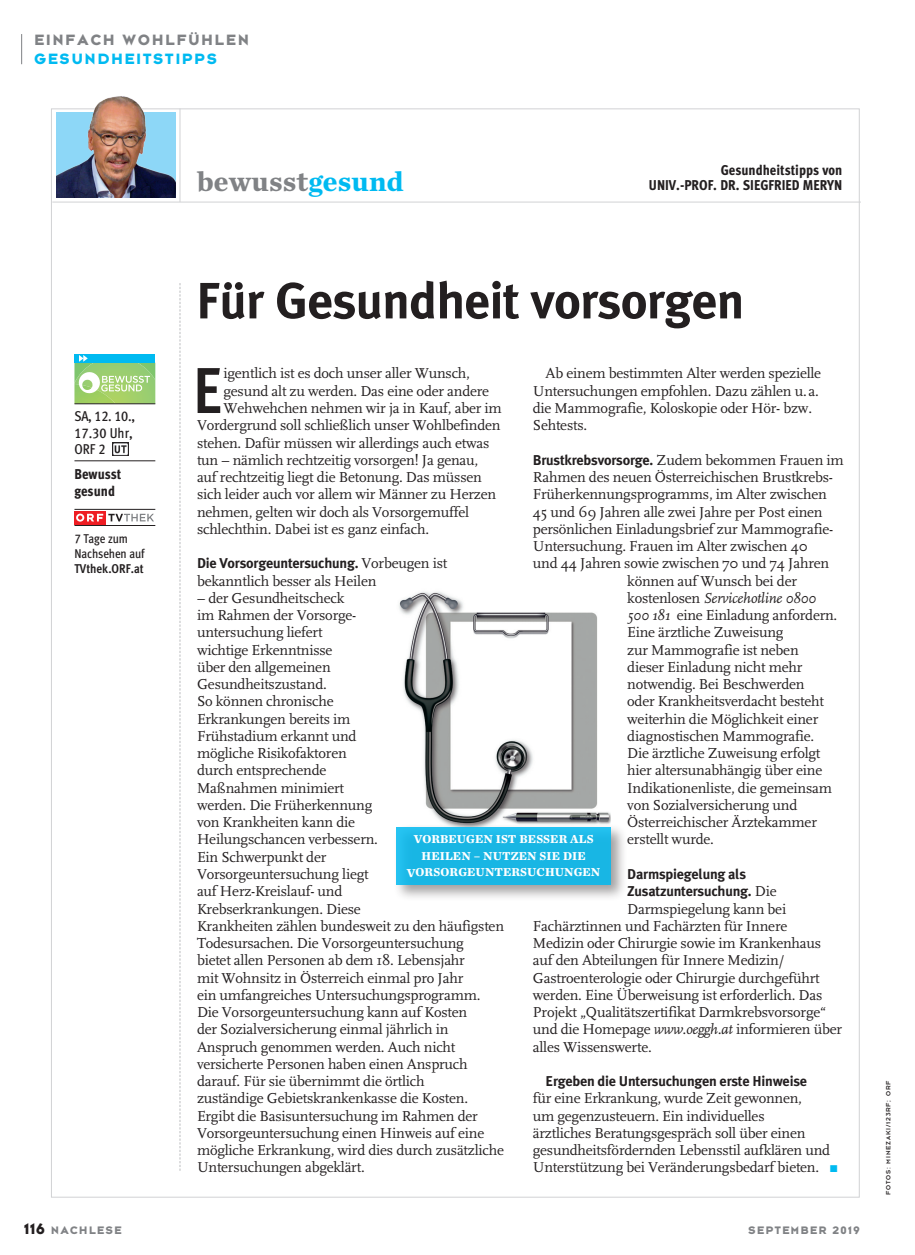
<style>
.page{position:relative;width:915px;height:1255px;background:#fff}
.page>*{position:absolute;margin:0;border:0;box-sizing:border-box;transform-origin:0 0}
._05_lauf_grundl{font:64.8px "Meta Cond Bold LF";color:#231f20}
._01_Titel{font:700 51px "Meta Plus";letter-spacing:-.015em;color:#231f20}
.t1{font:700 28.5px "Chronicle Text G1";letter-spacing:.005em;color:#808285}
.t2{font:16.5px "Bonn Bold Caps";letter-spacing:.125em;color:#808285}
.t3{font:16.5px "Bonn Bold Caps";letter-spacing:.125em;color:#00baf1}
.t4{font:16.5px "Bonn Bold Caps";color:#231f20}
._05_lauf_grundl-2{font:15px/17.2px "FF Scala";letter-spacing:-.015em;color:#231f20}
._05_lauf_grundl-3{font:15px "FF Scala";color:#00baf1}
._05_lauf_grundl-4{font:700 14.25px/17.2px "Meta Plus";letter-spacing:-.015em;color:#231f20}
.t5{font:14.25px/16.5px "Meta Cond Extra Bold LF";color:#231f20}
.t6{font:14.25px/16.5px "Meta Cond Medium LF";color:#231f20}
.t7{font:12.75px/15px "Meta Cond Medium LF";letter-spacing:-.01em;color:#231f20}
.t8{font:700 12px/16.5px "Chronicle Text G1";letter-spacing:.01em;color:#fff;text-align:center}
.t9{font:12px "Bonn Bold Caps";letter-spacing:.125em;color:#808285}
._10_Credits{font:6.75px "Bonn Book Caps";letter-spacing:.125em;color:#231f20}
.s1{font-family:"Meta Cond Bold LF"}
.s2{color:#00baf1}
.s3{font-family:"Meta Plus";font-weight:700;font-size:14.25px}
.s4{font-family:"FF Scala";font-weight:400;font-size:15px}
.s5{font-style:italic}
</style>
<div class="page">
<hr style="left:179px;top:108px;width:1px;height:94px;background:#d1d2d4">
<hr style="left:52px;top:202px;width:808px;height:1px;background:#d1d2d4">
<svg style="left:179px;top:283px;width:1px;height:887px"></svg>
<div style="left:74px;top:354px;width:81px;height:8px;background:#00baf1"></div>
<hr style="left:74px;top:460px;width:81px;height:1px;background:#231f20">
<img style="left:113px;top:442px;width:16px;height:13px">
<svg style="left:74px;top:355px;width:81px;height:49px"></svg>
<img style="left:399px;top:592px;width:211px;height:231px">
<div style="left:392px;top:823px;width:235px;height:78px;background:#231f20;opacity:.42"></div>
<div style="left:396px;top:827px;width:214px;height:57px;background:#18b6e4"></div>
<img style="left:57px;top:96px;width:118px;height:102px">
<hr style="left:21px;top:34px;width:1px;height:30px;background:#808285">
<svg style="left:110px;top:521px;width:44px;height:1px"></svg>
<div style="left:74px;top:510px;width:32px;height:14px;background:#ee1d23"></div>
<svg style="left:76px;top:513px;width:78px;height:8px"></svg>
<hr style="left:74px;top:525px;width:81px;height:1px;background:#231f20">
<hr style="left:74px;top:509px;width:81px;height:1px;background:#231f20">
<p class="t2" style="left:122px;top:31px;width:128px">WOHLFÜHLEN</p>
<p class="t2" style="left:34px;top:31px;width:81px">EINFACH</p>
<p class="t3" style="left:34px;top:50px;width:184px">GESUNDHEITSTIPPS</p>
<p class="t6" style="left:74px;top:408px;width:62px">SA, 12. 10.,<br>17.30 Uhr,<br>ORF 2</p>
<p class="t5" style="left:74px;top:466px;width:48px">Bewusst gesund</p>
<p class="t7" style="left:74px;top:531px;width:71px">7 Tage zum<br>Nachsehen auf<br><span class="s1">TVthek.ORF.at</span></p>
<p class="t4" style="left:24px;top:1220px;width:22px">116</p>
<p class="t9" style="left:51px;top:1224px;width:72px">NACHLESE</p>
<p class="t1" style="left:197px;top:159px;width:208px">bewusst<span class="s2">gesund</span></p>
<p class="t5" style="left:720px;top:161px;width:123px">Gesundheitstipps von</p>
<p class="t5" style="left:648px;top:176px;width:195px">UNIV.-PROF. DR. SIEGFRIED MERYN</p>
<p class="_01_Titel" style="left:196px;top:271px;width:549px">Für Gesundheit vorsorgen</p>
<p class="_05_lauf_grundl" style="left:193px;top:352px;width:30px">E</p>
<p class="_05_lauf_grundl-2" style="left:223px;top:365px;width:248px">igentlich ist es doch unser aller Wunsch,</p>
<p class="_05_lauf_grundl-2" style="left:532px;top:365px;width:290px;text-indent:13px">Ab einem bestimmten Alter werden spezielle Untersuchungen empfohlen. Dazu zählen .a.u die Mammografie, Koloskopie oder Hör- bzw.<br>Sehtests.</p>
<p class="_05_lauf_grundl-2" style="left:532px;top:451px;width:312px"><span class="s3">Brustkrebsvorsorge.</span> Zudem bekommen Frauen im</p>
<p class="_05_lauf_grundl-2" style="left:532px;top:486px;width:295px">Früherkennungsprogramms im, Alter zwischen</p>
<p class="_05_lauf_grundl-2" style="left:223px;top:382px;width:267px">gesund alt zu werden. Das eine oder andere</p>
<p class="_05_lauf_grundl-2" style="left:223px;top:400px;width:280px">Wehwehchen nehmen wir ja in Kauf, aber im</p>
<p class="_05_lauf_grundl-2" style="left:197px;top:417px;width:305px">Vordergrund soll schließlich unser Wohlbefinden</p>
<p class="_05_lauf_grundl-2" style="left:197px;top:434px;width:294px">stehen. Dafür müssen wir allerdings auch etwas</p>
<p class="_05_lauf_grundl-2" style="left:197px;top:451px;width:283px">tun – nämlich rechtzeitig vorsorgen! Ja genau,</p>
<p class="_05_lauf_grundl-2" style="left:197px;top:469px;width:286px">auf rechtzeitig liegt die Betonung. Das müssen</p>
<p class="_05_lauf_grundl-2" style="left:197px;top:486px;width:300px">sich leider auch vor allem wir Männer zu Herzen</p>
<p class="_05_lauf_grundl-2" style="left:197px;top:503px;width:273px">nehmen, gelten wir doch als Vorsorgemuffel</p>
<p class="_05_lauf_grundl-2" style="left:197px;top:520px;width:233px">schlechthin. Dabei ist es ganz einfach.</p>
<p class="_05_lauf_grundl-4" style="left:197px;top:554px;width:252px">Die Vorsorgeuntersuchung. <span class="s4">Vorbeugen ist</span></p>
<p class="_05_lauf_grundl-2" style="left:197px;top:572px;width:181px">bekanntlich besser als Heilen</p>
<p class="_05_lauf_grundl-2" style="left:197px;top:589px;width:149px">– der Gesundheitscheck</p>
<p class="_05_lauf_grundl-2" style="left:197px;top:624px;width:127px">untersuchung liefert</p>
<p class="_05_lauf_grundl-2" style="left:532px;top:469px;width:301px">Rahmen des neuen Österreichischen Brustkrebs-</p>
<p class="_05_lauf_grundl-2" style="left:532px;top:503px;width:291px">45 und 69 Jahren alle zwei Jahre per Post einen</p>
<p class="_05_lauf_grundl-2" style="left:532px;top:538px;width:276px">Untersuchung. Frauen im Alter zwischen 40</p>
<p class="_05_lauf_grundl-2" style="left:532px;top:520px;width:302px">persönlichen Einladungsbrief zur Mammografie-</p>
<p class="_05_lauf_grundl-2" style="left:627px;top:555px;width:211px;text-indent:-94px">und 44 Jahren sowie zwischen 70 und 74 Jahren können auf Wunsch bei der kostenlosen <span class="s5">Servicehotline 0800<br>500 181</span> eine Einladung anfordern.<br>Eine ärztliche Zuweisung<br>zur Mammografie ist neben dieser Einladung nicht mehr notwendig. Bei Beschwerden<br>oder Krankheitsverdacht besteht weiterhin die Möglichkeit einer diagnostischen Mammografie.<br>Die ärztliche Zuweisung erfolgt hier altersunabhängig über eine<br>Indikationenliste, die gemeinsam von Sozialversicherung und<br>Österreichischer Ärztekammer erstellt wurde.</p>
<p class="_05_lauf_grundl-4" style="left:627px;top:865px;width:151px">Darmspiegelung als<br>Zusatzuntersuchung. <span class="s4">Die</span></p>
<p class="_05_lauf_grundl-2" style="left:532px;top:900px;width:310px;text-indent:94px">Darmspiegelung kann bei Fachärztinnen und Fachärzten für Innere Medizin oder Chirurgie sowie im Krankenhaus auf den Abteilungen für Innere Medizin/ Gastroenterologie oder Chirurgie durchgeführt werden. Eine Überweisung ist erforderlich. Das Projekt „Qualitätszertifikat Darmkrebsvorsorge” und die Homepage <span class="s5">www.oeggh.at</span> informieren über alles Wissenswerte.</p>
<p class="_05_lauf_grundl-4" style="left:545px;top:1072px;width:263px">Ergeben die Untersuchungen erste Hinweise</p>
<p class="_05_lauf_grundl-2" style="left:532px;top:1090px;width:270px">für eine Erkrankung, wurde Zeit gewonnen,</p>
<p class="_05_lauf_grundl-2" style="left:532px;top:1107px;width:233px">um gegenzusteuern. Ein individuelles</p>
<p class="_05_lauf_grundl-2" style="left:532px;top:1124px;width:274px">ärztliches Beratungsgespräch soll über einen</p>
<p class="_05_lauf_grundl-2" style="left:532px;top:1141px;width:299px">gesundheitsfördernden Lebensstil aufklären und</p>
<p class="_05_lauf_grundl-3" style="left:828px;top:1159px;width:11px">π</p>
<p class="_05_lauf_grundl-2" style="left:197px;top:607px;width:161px">im Rahmen der Vorsorge-</p>
<p class="_05_lauf_grundl-2" style="left:197px;top:641px;width:308px">wichtige Erkenntnisse<br>über den allgemeinen<br>Gesundheitszustand.<br>So können chronische<br>Erkrankungen bereits im<br>Frühstadium erkannt und<br>mögliche Risikofaktoren<br>durch entsprechende<br>Maßnahmen minimiert<br>werden. Die Früherkennung<br>von Krankheiten kann die<br>Heilungschancen verbessern.<br>Ein Schwerpunkt der<br>Vorsorgeuntersuchung liegt<br>auf Herz-Kreislauf- und<br>Krebserkrankungen. Diese<br>Krankheiten zählen bundesweit zu den häufigsten Todesursachen. Die Vorsorgeuntersuchung<br>bietet allen Personen ab dem 18. Lebensjahr<br>mit Wohnsitz in Österreich einmal pro Jahr<br>ein umfangreiches Untersuchungsprogramm.<br>Die Vorsorgeuntersuchung kann auf Kosten<br>der Sozialversicherung einmal jährlich in Anspruch genommen werden. Auch nicht versicherte Personen haben einen Anspruch darauf. Für sie übernimmt die örtlich<br>zuständige Gebietskrankenkasse die Kosten.<br>Ergibt die Basisuntersuchung im Rahmen der Vorsorgeuntersuchung einen Hinweis auf eine mögliche Erkrankung, wird dies durch zusätzliche Untersuchungen abgeklärt.</p>
<p class="t8" style="left:407px;top:830px;width:195px">VORBEUGEN IST BESSER ALS<br>HEILEN – NUTZEN SIE DIE<br>VORSORGEUNTERSUCHUNGEN</p>
<p class="_05_lauf_grundl-2" style="left:532px;top:1159px;width:288px">Unterstützung bei Veränderungsbedarf bieten.</p>
<p class="t9" style="left:748px;top:1224px;width:79px">SEPTEMBER</p>
<p class="t9" style="left:832px;top:1224px;width:29px">2019</p>
<p class="_10_Credits" style="left:884px;top:1096px;width:17px;rotate:-90deg">ORF</p>
<p class="_10_Credits" style="left:884px;top:1163px;width:65px;rotate:-90deg">MINEZAKI/123RF;</p>
<p class="_10_Credits" style="left:884px;top:1194px;width:29px;rotate:-90deg">FOTOS:</p>
</div>
